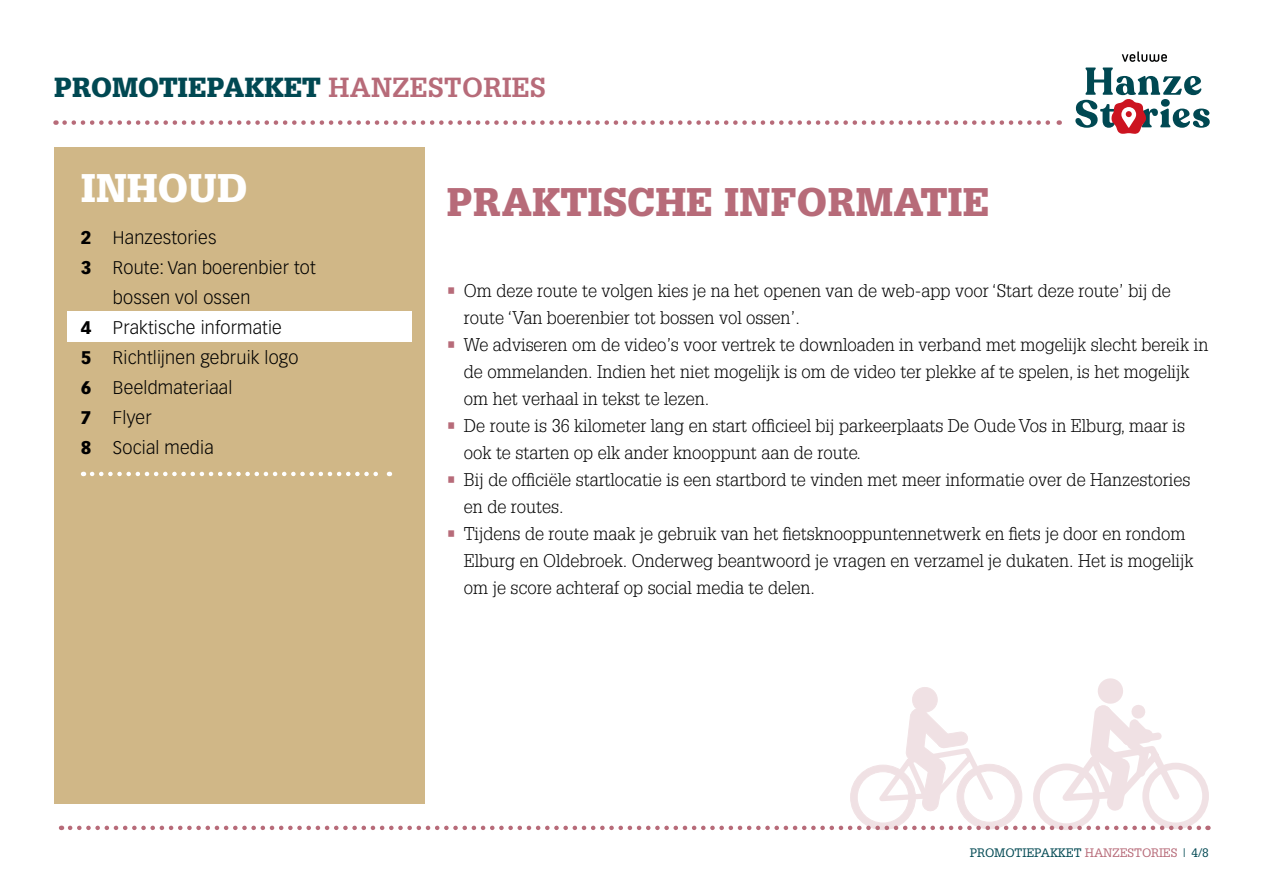
<style>
.page{position:relative;width:1263px;height:893px;background:#fff}
.page>*{position:absolute;margin:0;border:0;box-sizing:border-box;transform-origin:0 0}
.kop{font:900 39px "Glypha LT Std";letter-spacing:.01em;color:#b76b79}
.t1{font:900 39px "Glypha LT Std";letter-spacing:.01em;color:#fff}
.t2{font:900 27px "Glypha LT Std";letter-spacing:.01em;color:#004852}
.body{font:300 18px/27px "Glypha LT Std";color:#000}
.t3{font:300 18px "Vectora LT Pro";letter-spacing:.01em;color:#000}
.t4{font:12px "Glypha LT Std";letter-spacing:-.01em;color:#004852}
.s1{font-weight:700;color:#b76b79}
.s2{font-weight:900}
.s3{color:#b76b79}
</style>
<div class="page">
<div style="left:54px;top:147px;width:371px;height:657px;background:#d0b787"></div>
<div style="left:67px;top:311px;width:345px;height:31px;background:#fff"></div>
<svg style="left:65px;top:120px;width:995px;height:5px"></svg>
<svg style="left:1122px;top:51px;width:45px;height:11px"></svg>
<svg style="left:1075px;top:68px;width:135px;height:66px"></svg>
<svg style="left:92px;top:472px;width:298px;height:4px"></svg>
<svg style="left:70px;top:678px;width:1139px;height:153px"></svg>
<h2 class="t2" style="left:54px;top:71px;width:493px">PROMOTIEPAKKET <span class="s1">HANZESTORIES</span></h2>
<h1 class="t1" style="left:81px;top:165px;width:168px">INHOUD</h1>
<p class="t3" style="left:81px;top:226px;width:137px"><span class="s2">2</span> Hanzestories</p>
<p class="t3" style="left:81px;top:256px;width:236px"><span class="s2">3</span> Route: Van boerenbier tot</p>
<p class="t3" style="left:113px;top:286px;width:139px">bossen vol ossen</p>
<p class="t3" style="left:81px;top:316px;width:203px"><span class="s2">4</span> Praktische informatie</p>
<p class="t3" style="left:81px;top:346px;width:219px"><span class="s2">5</span> Richtlijnen gebruik logo</p>
<p class="t3" style="left:81px;top:376px;width:153px"><span class="s2">6</span> Beeldmateriaal</p>
<p class="t3" style="left:81px;top:406px;width:72px"><span class="s2">7</span> Flyer</p>
<p class="t3" style="left:81px;top:436px;width:134px"><span class="s2">8</span> Social media</p>
<p class="kop" style="left:447px;top:178px;width:544px">PRAKTISCHE INFORMATIE</p>
<p class="body" style="left:464px;top:277px;width:709px;text-indent:-17px"><span class="s3">•</span> Om deze route te volgen kies je na het openen van de web-app voor ‘Start deze route’ bij de route ‘Van boerenbier tot bossen vol ossen’.</p>
<p class="body" style="left:464px;top:331px;width:746px;text-indent:-17px"><span class="s3">•</span> We adviseren om de video’s voor vertrek te downloaden in verband met mogelijk slecht bereik in de ommelanden. Indien het niet mogelijk is om de video ter plekke af te spelen, is het mogelijk om het verhaal in tekst te lezen.</p>
<p class="body" style="left:464px;top:412px;width:723px;text-indent:-17px"><span class="s3">•</span> De route is 36 kilometer lang en start officieel bij parkeerplaats De Oude Vos in Elburg, maar is ook te starten op elk ander knooppunt aan de route.</p>
<p class="body" style="left:464px;top:466px;width:728px;text-indent:-17px"><span class="s3">•</span> Bij de officiële startlocatie is een startbord te vinden met meer informatie over de Hanzestories en de routes.</p>
<p class="body" style="left:464px;top:520px;width:731px;text-indent:-17px"><span class="s3">•</span> Tijdens de route maak je gebruik van het fietsknooppuntennetwerk en fiets je door en rondom<br>Elburg en Oldebroek. Onderweg beantwoord je vragen en verzamel je dukaten. Het is mogelijk om je score achteraf op social media te delen.</p>
<p class="t4" style="left:970px;top:845px;width:241px">PROMOTIEPAKKET <span class="s3">HANZESTORIES</span> | 4/8</p>
</div>
